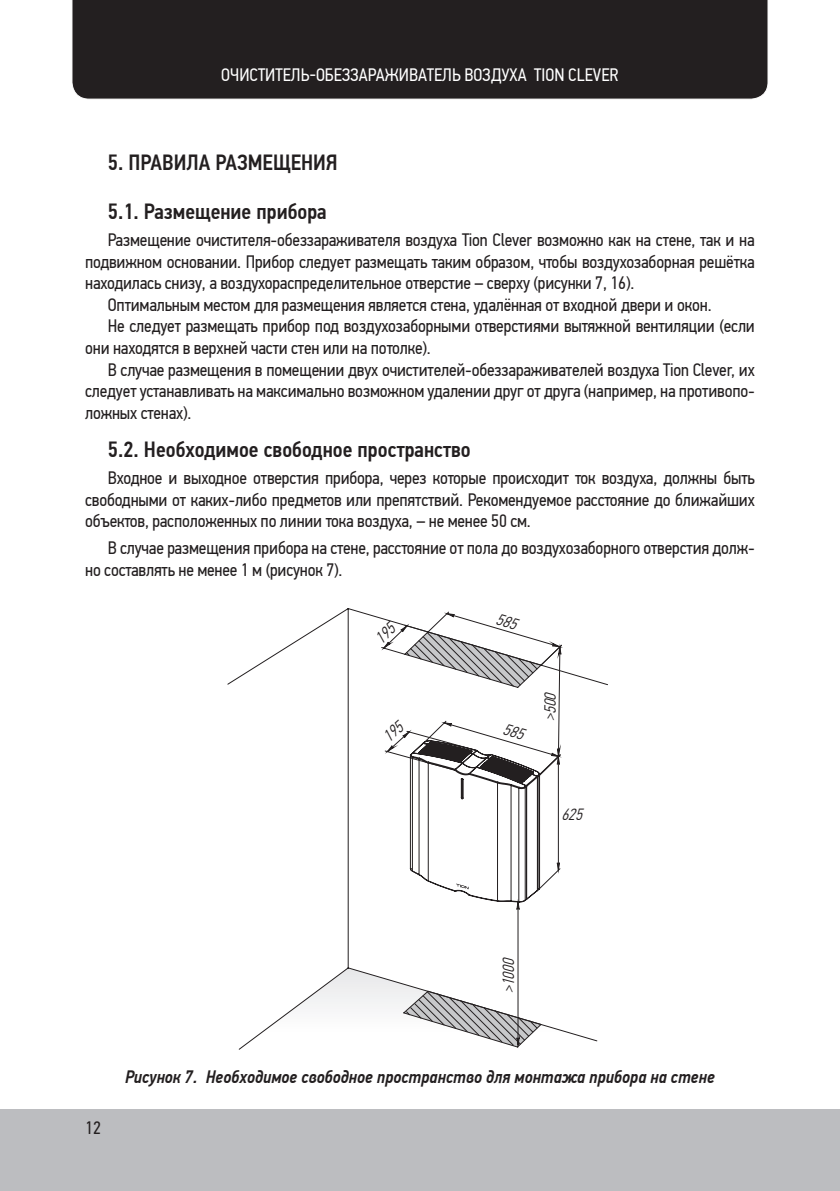
<style>
.page{position:relative;width:840px;height:1191px;background:#fff}
.page>*{position:absolute;margin:0;border:0;box-sizing:border-box;transform-origin:0 0}
.Заголовок_Основной_т{font:500 22px "PF Din Text Cond Pro";color:#231f20}
.Основной_текст{font:500 22px "PF Din Text Cond Pro";color:#231f20}
.Основной_текст-2{font:18px/21.6px "PF Din Text Cond Pro";letter-spacing:-.01em;color:#231f20;text-align:justify}
.Подпись_Основной_тек{font:italic 500 18px "PF Din Text Cond Pro";color:#231f20}
.t1{font:18px "PF Din Text Cond Pro";color:#fff}
.t2{font:italic 300 16.2px "PF Din Text Cond Pro";color:#231f20}
</style>
<div class="page">
<div style="left:0;top:1109px;width:839px;height:82px;background:#bcbdc0"></div>
<div style="left:72px;top:0;width:696px;height:100px;background:#231f20"></div>
<svg style="left:254px;top:611px;width:325px;height:436px"></svg>
<p class="t1" style="left:221px;top:64px;width:398px">ОЧИСТИТЕЛЬ-ОБЕЗЗАРАЖИВАТЕЛЬ ВОЗДУХА TION CLEVER</p>
<p class="Основной_текст" style="left:108px;top:149px;width:231px">5. ПРАВИЛА РАЗМЕЩЕНИЯ</p>
<p class="Заголовок_Основной_т" style="left:108px;top:198px;width:220px">5.1. Размещение прибора</p>
<p class="Основной_текст-2" style="left:85px;top:229px;width:670px;text-indent:23px">Размещение очистителя-обеззараживателя воздуха Tion Clever возможно как на стене, так и на подвижном основании. Прибор следует размещать таким образом, чтобы воздухозаборная решётка находилась снизу, а воздухораспределительное отверстие – сверху (рисунки 7, 16).</p>
<p class="Основной_текст-2" style="left:108px;top:294px;width:605px">Оптимальным местом для размещения является стена, удалённая от входной двери и окон.</p>
<p class="Основной_текст-2" style="left:85px;top:315px;width:670px;text-indent:23px">Не следует размещать прибор под воздухозаборными отверстиями вытяжной вентиляции (если они находятся в верхней части стен или на потолке).</p>
<p class="Основной_текст-2" style="left:85px;top:359px;width:670px;text-indent:23px">В случае размещения в помещении двух очистителей-обеззараживателей воздуха Tion Clever, их следует устанавливать на максимально возможном удалении друг от друга (например, на противопо&shy;ложных стенах).</p>
<p class="Заголовок_Основной_т" style="left:108px;top:436px;width:364px">5.2. Необходимое свободное пространство</p>
<p class="Основной_текст-2" style="left:85px;top:467px;width:670px;text-indent:23px">Входное и выходное отверстия прибора, через которые происходит ток воздуха, должны быть свободными от каких-либо предметов или препятствий. Рекомендуемое расстояние до ближайших объектов, расположенных по линии тока воздуха, – не менее 50 см.</p>
<p class="Основной_текст-2" style="left:85px;top:537px;width:670px;text-indent:23px">В случае размещения прибора на стене, расстояние от пола до воздухозаборного отверстия долж&shy;но составлять не менее 1 м (рисунок 7).</p>
<p class="t2" style="left:540px;top:721px;width:29px;rotate:-89deg">&gt;500</p>
<p class="t2" style="left:561px;top:805px;width:27px">625</p>
<p class="t2" style="left:499px;top:993px;width:41px;rotate:-90deg">&gt;1000</p>
<p class="Основной_текст-2" style="left:85px;top:1117px;width:17px">12</p>
<p class="Подпись_Основной_тек" style="left:125px;top:1066px;width:591px">Рисунок 7. Необходимое свободное пространство для монтажа прибора на стене</p>
</div>
